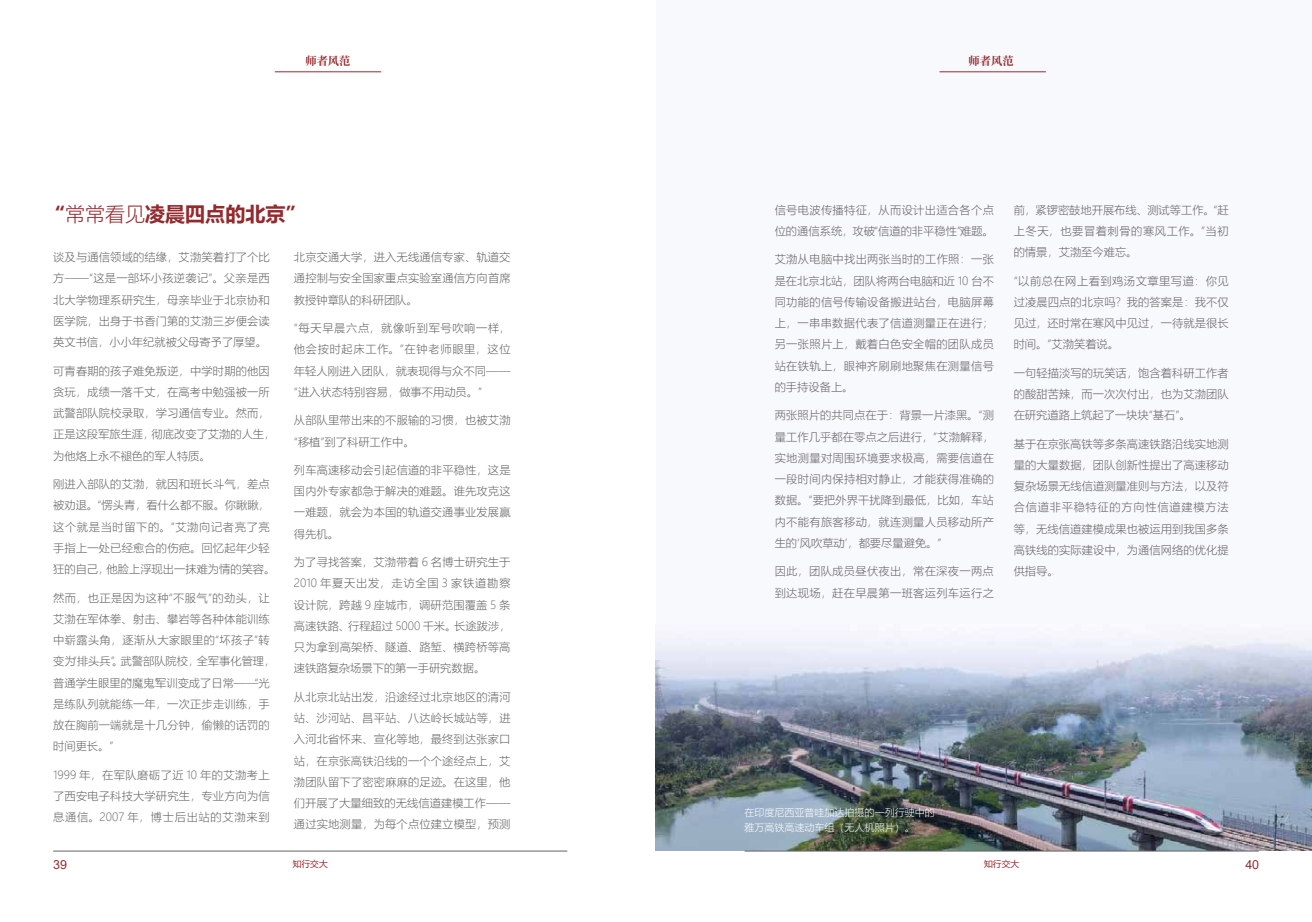
<style>
.page{position:relative;width:1312px;height:922px;background:#fff}
.page>*{position:absolute;margin:0;border:0;box-sizing:border-box;transform-origin:0 0}
.t1{font:700 20px "Microsoft Ya Hei";color:#922a2e}
.t2{font:12.5px "Arial";color:#972b2f}
.t3{font:300 11.25px/21.2px "Microsoft Ya Hei";letter-spacing:.015em;color:#656464;text-align:justify}
.t4{font:700 11.25px "Source Han Serif SC";color:#972b2f}
.t5{font:300 10px/15px "Microsoft Ya Hei";color:#fff}
.t6{font:8.75px "Microsoft Ya Hei";color:#972b2f}
.s1{font-weight:300}
</style>
<div class="page">
<div style="left:656px;top:0;width:655px;height:850px;background:#f8f9fd"></div>
<img style="left:656px;top:642px;width:655px;height:208px">
<hr style="left:53px;top:850px;width:514px;height:1px;background:#656464">
<hr style="left:744px;top:850px;width:514px;height:1px;background:#656464">
<hr style="left:939px;top:72px;width:106px;height:1px;background:#972b2f">
<hr style="left:275px;top:72px;width:106px;height:1px;background:#972b2f">
<p class="t4" style="left:305px;top:54px;width:47px">师者风范</p>
<p class="t4" style="left:968px;top:54px;width:46px">师者风范</p>
<h1 class="t1" style="left:45px;top:200px;width:261px">“<span class="s1">常常看见</span>凌晨四点的北京”</h1>
<p class="t3" style="left:294px;top:246px;width:218px">北京交通大学，进入无线通信专家、轨道交通控制与安全国家重点实验室通信方向首席教授钟章队的科研团队。</p>
<p class="t3" style="left:294px;top:317px;width:218px">“每天早晨六点，就像听到军号吹响一样，他会按时起床工作。”在钟老师眼里，这位年轻人刚进入团队，就表现得与众不同—— “进入状态特别容易，做事不用动员。”</p>
<p class="t3" style="left:294px;top:409px;width:218px">从部队里带出来的不服输的习惯，也被艾渤“移植”到了科研工作中。</p>
<p class="t3" style="left:294px;top:459px;width:218px">列车高速移动会引起信道的非平稳性，这是国内外专家都急于解决的难题。谁先攻克这一难题，就会为本国的轨道交通事业发展赢得先机。</p>
<p class="t3" style="left:294px;top:551px;width:218px">为了寻找答案，艾渤带着 6 名博士研究生于2010 年夏天出发，走访全国 3 家铁道勘察设计院，跨越 9 座城市，调研范围覆盖 5 条高速铁路、行程超过 5000 千米。长途跋涉，只为拿到高架桥、隧道、路堑、横跨桥等高速铁路复杂场景下的第一手研究数据。</p>
<p class="t3" style="left:294px;top:685px;width:218px">从北京北站出发，沿途经过北京地区的清河站、沙河站、昌平站、八达岭长城站等，进入河北省怀来、宣化等地，最终到达张家口站，在京张高铁沿线的一个个途经点上，艾渤团队留下了密密麻麻的足迹。在这里，他们开展了大量细致的无线信道建模工作——通过实地测量，为每个点位建立模型，预测</p>
<p class="t3" style="left:53px;top:246px;width:218px">谈及与通信领域的结缘，艾渤笑着打了个比方——“这是一部坏小孩逆袭记”。父亲是西北大学物理系研究生，母亲毕业于北京协和医学院，出身于书香门第的艾渤三岁便会读英文书信，小小年纪就被父母寄予了厚望。</p>
<p class="t3" style="left:53px;top:359px;width:224px;text-align:left">可青春期的孩子难免叛逆，中学时期的他因贪玩，成绩一落千丈，在高考中勉强被一所武警部队院校录取，学习通信专业。然而，正是这段军旅生涯，彻底改变了艾渤的人生，为他烙上永不褪色的军人特质。</p>
<p class="t3" style="left:53px;top:473px;width:224px;text-align:left">刚进入部队的艾渤，就因和班长斗气，差点被劝退。“愣头青，看什么都不服。你瞅瞅，这个就是当时留下的。”艾渤向记者亮了亮手指上一处已经愈合的伤疤。回忆起年少轻狂的自己，他脸上浮现出一抹难为情的笑容。</p>
<p class="t3" style="left:53px;top:586px;width:224px;text-align:left">然而，也正是因为这种“不服气”的劲头，让艾渤在军体拳、射击、攀岩等各种体能训练中崭露头角，逐渐从大家眼里的“坏孩子”转变为“排头兵”。武警部队院校，全军事化管理，普通学生眼里的“魔鬼”军训变成了日常——“光是练队列就能练一年，一次正步走训练，手放在胸前一端就是十几分钟，偷懒的话罚的时间更长。”</p>
<p class="t3" style="left:53px;top:763px;width:218px">1999 年，在军队磨砺了近 10 年的艾渤考上了西安电子科技大学研究生，专业方向为信息通信。2007 年，博士后出站的艾渤来到</p>
<p class="t3" style="left:774px;top:199px;width:221px">信号电波传播特征，从而设计出适合各个点位的通信系统，攻破“信道的非平稳性”难题。</p>
<p class="t3" style="left:774px;top:248px;width:221px">艾渤从电脑中找出两张当时的工作照：一张是在北京北站，团队将两台电脑和近 10 台不同功能的信号传输设备搬进站台，电脑屏幕上，一串串数据代表了信道测量正在进行；另一张照片上，戴着白色安全帽的团队成员站在铁轨上，眼神齐刷刷地聚焦在测量信号的手持设备上。</p>
<p class="t3" style="left:774px;top:404px;width:221px">两张照片的共同点在于：背景一片漆黑。“测量工作几乎都在零点之后进行，”艾渤解释，实地测量对周围环境要求极高，需要信道在一段时间内保持相对静止，才能获得准确的数据。“要把外界干扰降到最低，比如，车站内不能有旅客移动，就连测量人员移动所产生的‘风吹草动’，都要尽量避免。”</p>
<p class="t3" style="left:774px;top:560px;width:221px">因此，团队成员昼伏夜出，常在深夜一两点到达现场，赶在早晨第一班客运列车运行之</p>
<p class="t3" style="left:1013px;top:199px;width:216px">前，紧锣密鼓地开展布线、测试等工作。“赶上冬天，也要冒着刺骨的寒风工作。”当初的情景，艾渤至今难忘。</p>
<p class="t3" style="left:1013px;top:269px;width:216px">“以前总在网上看到鸡汤文章里写道：你见过凌晨四点的北京吗？我的答案是：我不仅见过，还时常在寒风中见过，一待就是很长时间。”艾渤笑着说。</p>
<p class="t3" style="left:1013px;top:362px;width:216px">一句轻描淡写的玩笑话，饱含着科研工作者的酸甜苦辣，而一次次付出，也为艾渤团队在研究道路上筑起了一块块“基石”。</p>
<p class="t3" style="left:1013px;top:432px;width:216px">基于在京张高铁等多条高速铁路沿线实地测量的大量数据，团队创新性提出了高速移动复杂场景无线信道测量准则与方法，以及符合信道非平稳特征的方向性信道建模方法等，无线信道建模成果也被运用到我国多条高铁线的实际建设中，为通信网络的优化提供指导。</p>
<p class="t5" style="left:744px;top:804px;width:191px">在印度尼西亚普哇加达拍摄的一列行驶中的雅万高铁高速动车组（无人机照片）。</p>
<p class="t2" style="left:53px;top:855px;width:15px">39</p>
<p class="t6" style="left:293px;top:858px;width:36px">知行交大</p>
<p class="t6" style="left:983px;top:858px;width:36px">知行交大</p>
<p class="t2" style="left:1244px;top:855px;width:15px">40</p>
</div>
